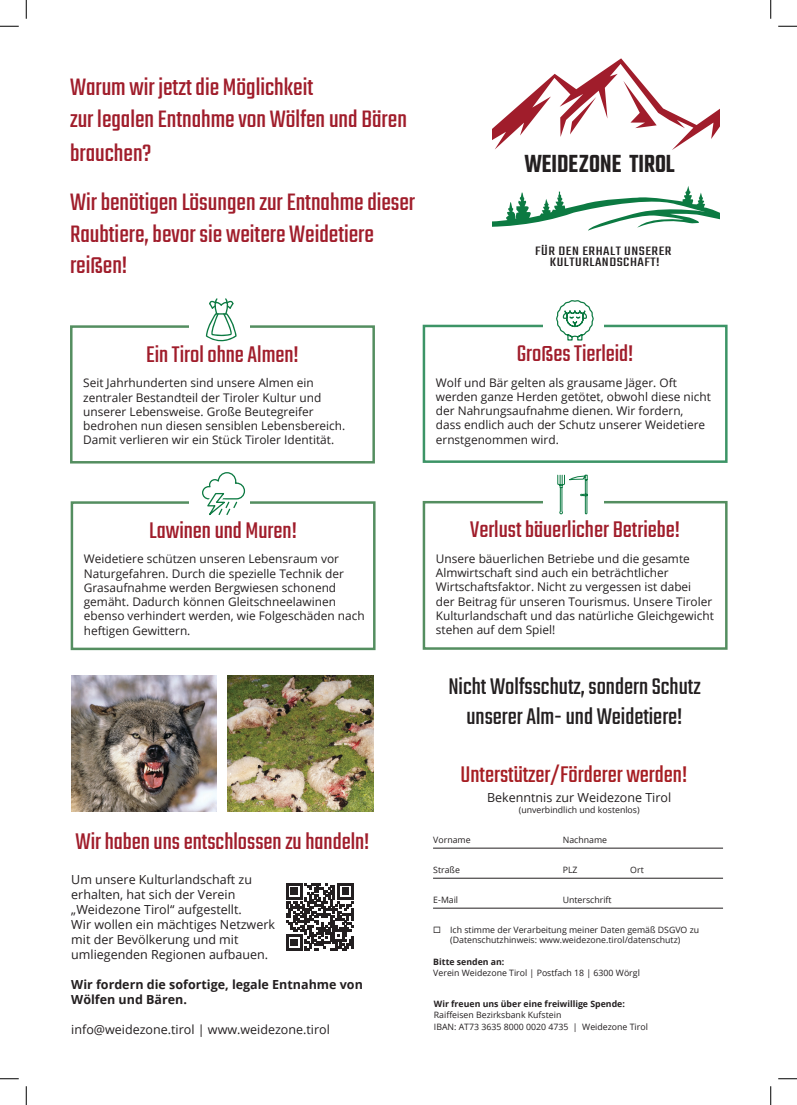
<style>
.page{position:relative;width:797px;height:1105px;background:#fff}
.page>*{position:absolute;margin:0;border:0;box-sizing:border-box;transform-origin:0 0}
.t1{font:600 27px "Teko";color:#231f20;scale:.87 1}
.t2{font:26.25px/31.5px "Teko";color:#a01d2b}
.t3{font:25px "Teko";color:#a01d2b}
.t4{font:25px/30px "Teko";color:#231f20;text-align:center}
.t5{font:25px "Teko";color:#a61e23}
.t6{font:13.5px/11px "Teko";letter-spacing:.03em;color:#231f20;text-align:center;scale:1.24 1}
.t7{font:12.5px/15px "Open Sans";color:#231f20}
.t8{font:700 12.5px/15px "Open Sans";color:#231f20}
.t9{font:11.88px/14.2px "Open Sans";color:#231f20}
.t10{font:8.75px/10.5px "Open Sans";color:#231f20;text-align:center}
.t11{font:700 8.75px "Open Sans";color:#231f20}
</style>
<div class="page">
<img style="left:227px;top:676px;width:146px;height:135px">
<img style="left:71px;top:676px;width:146px;height:136px">
<svg style="left:286px;top:883px;width:67px;height:67px"></svg>
<svg style="left:492px;top:58px;width:227px;height:173px"></svg>
<hr style="left:433px;top:848px;width:290px;height:1px;background:#231f20">
<hr style="left:433px;top:878px;width:290px;height:1px;background:#231f20">
<hr style="left:433px;top:908px;width:290px;height:1px;background:#231f20">
<div style="left:71px;top:501px;width:304px;height:149px;border:2px solid #548e60"></div>
<div style="left:422px;top:501px;width:305px;height:149px;border:2px solid #548e60"></div>
<div style="left:544px;top:479px;width:60px;height:33px;background:#fff"></div>
<div style="left:189px;top:480px;width:60px;height:33px;background:#fff"></div>
<svg style="left:557px;top:474px;width:31px;height:41px"></svg>
<svg style="left:202px;top:472px;width:44px;height:44px"></svg>
<div style="left:70px;top:325px;width:305px;height:138px;border:2px solid #548e60"></div>
<div style="left:422px;top:325px;width:305px;height:138px;border:2px solid #3c9466"></div>
<div style="left:189px;top:306px;width:60px;height:33px;background:#fff"></div>
<div style="left:544px;top:304px;width:60px;height:33px;background:#fff"></div>
<svg style="left:556px;top:300px;width:38px;height:41px"></svg>
<svg style="left:206px;top:298px;width:31px;height:44px"></svg>
<svg style="left:0;top:25px;width:19px;height:2px"></svg>
<svg style="left:778px;top:25px;width:19px;height:2px"></svg>
<svg style="left:0;top:1078px;width:19px;height:1px"></svg>
<svg style="left:778px;top:1078px;width:19px;height:1px"></svg>
<svg style="left:25px;top:0;width:2px;height:19px"></svg>
<svg style="left:25px;top:1086px;width:2px;height:19px"></svg>
<svg style="left:770px;top:0;width:1px;height:19px"></svg>
<svg style="left:770px;top:1086px;width:1px;height:19px"></svg>
<p class="t2" style="left:70px;top:73px;width:244px">Warum wir jetzt die Möglichkeit</p>
<p class="t2" style="left:70px;top:104px;width:338px;line-height:33.8px">zur legalen Entnahme von Wölfen und Bären brauchen?</p>
<p class="t2" style="left:70px;top:188px;width:347px">Wir benötigen Lösungen zur Entnahme dieser<br>Raubtiere, bevor sie weitere Weidetiere reißen!</p>
<p class="t1" style="left:524px;top:148px;width:174px">WEIDEZONE TIROL</p>
<p class="t6" style="left:535px;top:247px;width:111px">FÜR DEN ERHALT UNSERER<br>KULTURLANDSCHAFT!</p>
<p class="t3" style="left:146px;top:340px;width:154px">Ein Tirol ohne Almen!</p>
<p class="t9" style="left:83px;top:376px;width:264px">Seit Jahrhunderten sind unsere Almen ein zentraler Bestandteil der Tiroler Kultur und unserer Lebensweise. Große Beutegreifer bedrohen nun diesen sensiblen Lebensbereich.<br>Damit verlieren wir ein Stück Tiroler Identität.</p>
<p class="t3" style="left:516px;top:339px;width:118px">Großes Tierleid!</p>
<p class="t9" style="left:436px;top:375px;width:276px">Wolf und Bär gelten als grausame Jäger. Oft werden ganze Herden getötet, obwohl diese nicht der Nahrungsaufnahme dienen. Wir fordern, dass endlich auch der Schutz unserer Weidetiere ernstgenommen wird.</p>
<p class="t3" style="left:149px;top:516px;width:149px">Lawinen und Muren!</p>
<p class="t9" style="left:84px;top:551px;width:282px">Weidetiere schützen unseren Lebensraum vor Naturgefahren. Durch die spezielle Technik der Grasaufnahme werden Bergwiesen schonend gemäht. Dadurch können Gleitschneelawinen ebenso verhindert werden, wie Folgeschäden nach heftigen Gewittern.</p>
<p class="t3" style="left:75px;top:827px;width:295px">Wir haben uns entschlossen zu handeln!</p>
<p class="t7" style="left:71px;top:871px;width:182px">Um unsere Kulturlandschaft zu erhalten, hat sich der Verein „Weidezone Tirol“ aufgestellt.</p>
<p class="t7" style="left:71px;top:916px;width:205px">Wir wollen ein mächtiges Netzwerk mit der Bevölkerung und mit umliegenden Regionen aufbauen.</p>
<p class="t8" style="left:71px;top:976px;width:293px">Wir fordern die sofortige, legale Entnahme von<br>Wölfen und Bären.</p>
<p class="t7" style="left:71px;top:1021px;width:260px">info@weidezone.tirol | www.weidezone.tirol</p>
<p class="t3" style="left:470px;top:516px;width:211px">Verlust bäuerlicher Betriebe!</p>
<p class="t9" style="left:436px;top:551px;width:279px">Unsere bäuerlichen Betriebe und die gesamte Almwirtschaft sind auch ein beträchtlicher Wirtschaftsfaktor. Nicht zu vergessen ist dabei<br>der Beitrag für unseren Tourismus. Unsere Tiroler Kulturlandschaft und das natürliche Gleichgewicht stehen auf dem Spiel!</p>
<p class="t4" style="left:448px;top:673px;width:254px">Nicht Wolfsschutz, sondern Schutz unserer Alm- und Weidetiere!</p>
<p class="t5" style="left:460px;top:760px;width:228px">Unterstützer/Förderer werden!</p>
<p class="t7" style="left:487px;top:790px;width:186px">Bekenntnis zur Weidezone Tirol</p>
<p class="t10" style="left:519px;top:804px;width:122px">(unverbindlich und kostenlos)</p>
<p class="t10" style="left:433px;top:834px;width:39px">Vorname</p>
<p class="t10" style="left:562px;top:834px;width:46px">Nachname</p>
<p class="t10" style="left:433px;top:864px;width:28px">Straße</p>
<p class="t10" style="left:562px;top:864px;width:16px">PLZ</p>
<p class="t10" style="left:630px;top:864px;width:15px">Ort</p>
<p class="t10" style="left:433px;top:894px;width:26px">E-Mail</p>
<p class="t10" style="left:562px;top:894px;width:50px">Unterschrift</p>
<p class="t10" style="left:433px;top:924px;width:267px">◻ Ich stimme der Verarbeitung meiner Daten gemäß DSGVO zu (Datenschutzhinweis: www.weidezone.tirol/datenschutz)</p>
<p class="t11" style="left:433px;top:955px;width:73px">Bitte senden an:</p>
<p class="t10" style="left:433px;top:967px;width:208px">Verein Weidezone Tirol | Postfach 18 | 6300 Wörgl</p>
<p class="t11" style="left:434px;top:998px;width:192px">Wir freuen uns über eine freiwillige Spende:</p>
<p class="t10" style="left:434px;top:1010px;width:129px">Raiffeisen Bezirksbank Kufstein</p>
<p class="t10" style="left:434px;top:1021px;width:215px">IBAN: AT73 3635 8000 0020 4735 | Weidezone Tirol</p>
</div>
